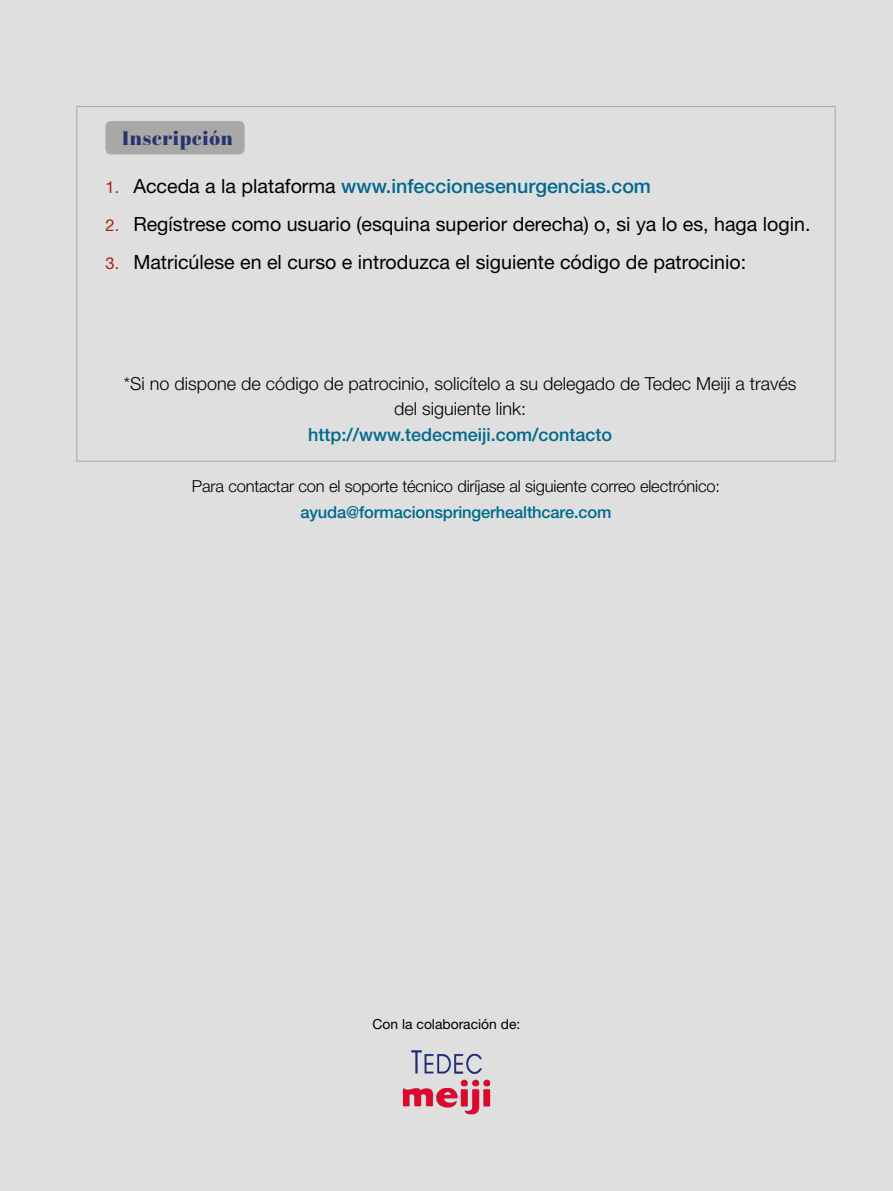
<style>
.page{position:relative;width:893px;height:1191px;background:#dfdfdf}
.page>*{position:absolute;margin:0;border:0;box-sizing:border-box;transform-origin:0 0}
.t1{font:19.65px "Helvetica Neue LT Std";color:#000}
.t2{font:500 19.65px "Helvetica Neue LT Std";color:#00698d}
.t3{font:19.65px "Abril Fatface";letter-spacing:.04em;color:#25346d}
.t4{font:300 18px/25.5px "Helvetica Neue LT Std";color:#000;text-align:center}
.t5{font:500 18px "Helvetica Neue LT Std";color:#00698d}
.t6{font:300 16.5px "Helvetica Neue LT Std";letter-spacing:-.01em;color:#000}
.t7{font:500 16.5px "Helvetica Neue LT Std";letter-spacing:-.01em;color:#00698d}
.t8{font:13.8px "Helvetica Neue LT Std";color:#000}
.s1{font-size:19.5px}
.s2{font-weight:400;font-size:16.5px;color:#aa2012}
.s3{font-weight:400;color:#000}
.s4{font-size:16.5px;color:#aa2012}
</style>
<div class="page">
<img style="left:402px;top:1050px;width:89px;height:65px">
<div style="left:106px;top:121px;width:139px;height:33px;background:#a9a8a9;border-radius:6px"></div>
<p class="t3" style="left:122px;top:124px;width:112px">Inscrip<span class="s1">ción</span></p>
<p class="t2" style="left:106px;top:174px;width:547px"><span class="s2">1.</span> <span class="s3">Acceda a la plataforma</span> www.infeccionesenurgencias.com</p>
<p class="t1" style="left:106px;top:212px;width:706px"><span class="s4">2.</span> Regístrese como usuario (esquina superior derecha) o, si ya lo es, haga login.</p>
<p class="t1" style="left:106px;top:250px;width:642px"><span class="s4">3.</span> Matricúlese en el curso e introduzca el siguiente código de patrocinio:</p>
<p class="t4" style="left:124px;top:370px;width:674px">*Si no dispone de código de patrocinio, solicítelo a su delegado de Tedec Meiji a través del siguiente link:</p>
<p class="t5" style="left:308px;top:424px;width:306px">http://www.tedecmeiji.com/contacto</p>
<p class="t6" style="left:192px;top:476px;width:530px">Para contactar con el soporte técnico diríjase al siguiente correo electrónico:</p>
<p class="t7" style="left:301px;top:502px;width:312px">ayuda@formacionspringerhealthcare.com</p>
<p class="t8" style="left:373px;top:1016px;width:149px">Con la colaboración de:</p>
</div>
